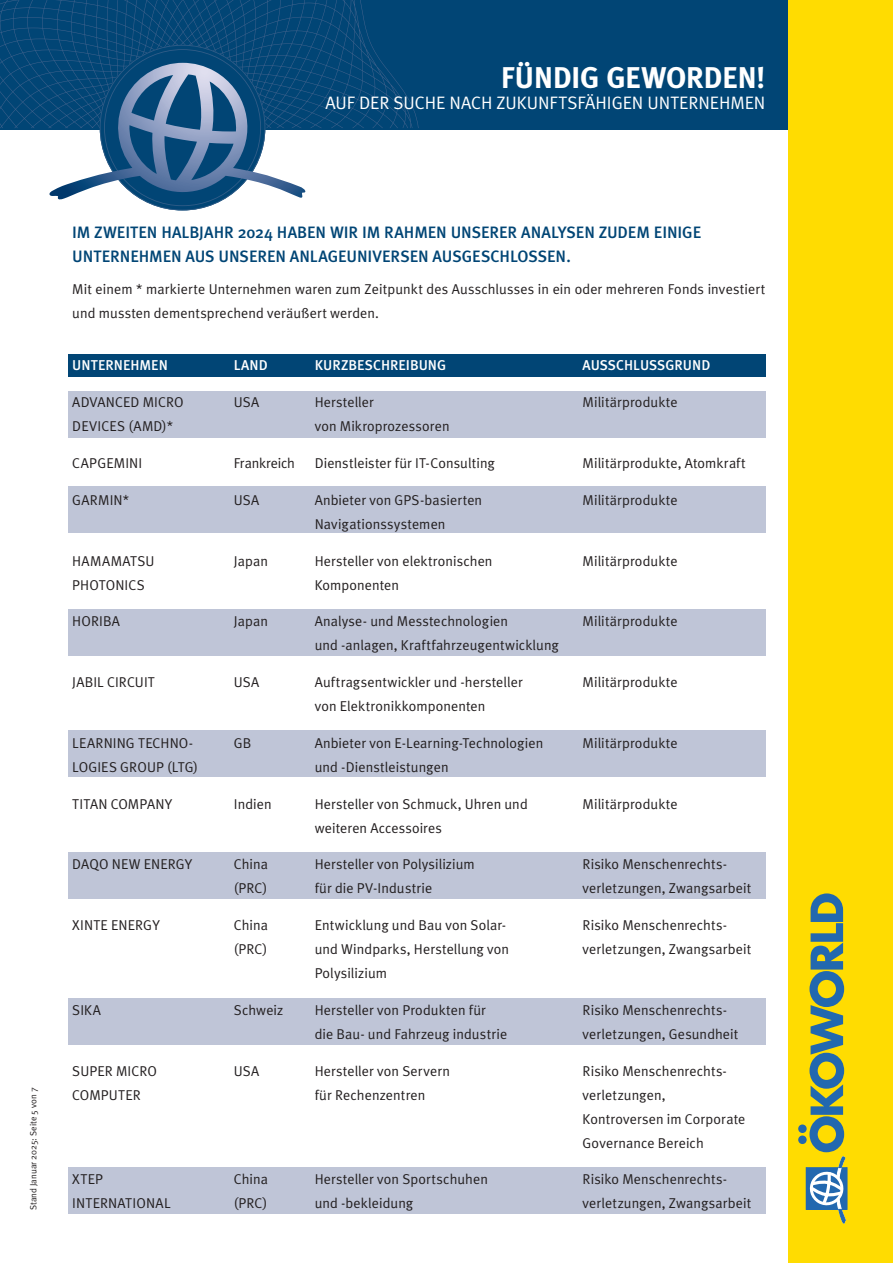
<style>
.page{position:relative;width:893px;height:1263px;background:#fff}
.page>*{position:absolute;margin:0;border:0;box-sizing:border-box;transform-origin:0 0}
.t1{font:700 30px "Meta Plus";letter-spacing:-.02em;color:#fff}
.t2{font:18px "Meta Plus Normal";letter-spacing:-.005em;color:#fff}
.t3{font:500 16.5px/24px "Meta Plus";letter-spacing:-.005em;color:#014575}
.t4{font:14.25px/24px "Meta Plus Normal";letter-spacing:.005em;color:#231f20}
.t5{font:500 14.25px "Meta Plus";color:#fff}
.t6{font:14.25px "Meta Plus Normal";letter-spacing:-.015em;color:#231f20}
.t7{font:14.25px "Meta Plus Normal";letter-spacing:.03em;color:#231f20}
.t8{font:9px "Meta Plus Normal";color:#231f20}
</style>
<div class="page">
<div style="left:0;top:0;width:893px;height:130px;background:#014575"></div>
<div style="left:789px;top:0;width:104px;height:1263px;background:#ffdc01"></div>
<svg style="left:0;top:0;width:419px;height:128px"></svg>
<svg style="left:49px;top:45px;width:258px;height:165px"></svg>
<div style="left:806px;top:1167px;width:41px;height:42px;border:1px solid #2268af"></div>
<svg style="left:798px;top:893px;width:48px;height:330px"></svg>
<div style="left:68px;top:391px;width:697px;height:47px;background:#bfc5d7"></div>
<div style="left:68px;top:486px;width:697px;height:47px;background:#bfc5d7"></div>
<div style="left:68px;top:609px;width:697px;height:47px;background:#bfc5d7"></div>
<div style="left:68px;top:730px;width:697px;height:47px;background:#bfc5d7"></div>
<div style="left:68px;top:852px;width:697px;height:47px;background:#bfc5d7"></div>
<div style="left:68px;top:998px;width:697px;height:47px;background:#bfc5d7"></div>
<div style="left:68px;top:354px;width:697px;height:23px;background:#014575"></div>
<div style="left:68px;top:1167px;width:697px;height:47px;background:#bfc5d7"></div>
<h1 class="t1" style="left:501px;top:60px;width:266px">FÜNDIG GEWORDEN!</h1>
<p class="t2" style="left:325px;top:92px;width:441px">AUF DER SUCHE NACH ZUKUNFTSFÄHIGEN UNTERNEHMEN</p>
<p class="t8" style="left:28px;top:1210px;width:125px;rotate:-90deg">Stand Januar 2025: Seite 5 von 7</p>
<p class="t3" style="left:72px;top:220px;width:631px">IM ZWEITEN HALBJAHR 2024 HABEN WIR IM RAHMEN UNSERER ANALYSEN ZUDEM EINIGE<br>UNTERNEHMEN AUS UNSEREN ANLAGEUNIVERSEN AUSGESCHLOSSEN.</p>
<p class="t4" style="left:72px;top:277px;width:695px">Mit einem * markierte Unternehmen waren zum Zeitpunkt des Ausschlusses in ein oder mehreren Fonds investiert und mussten dementsprechend veräußert werden.</p>
<p class="t5" style="left:72px;top:357px;width:97px">UNTERNEHMEN</p>
<p class="t5" style="left:234px;top:357px;width:35px">LAND</p>
<p class="t5" style="left:315px;top:357px;width:133px">KURZBESCHREIBUNG</p>
<p class="t5" style="left:583px;top:357px;width:129px">AUSSCHLUSSGRUND</p>
<p class="t4" style="left:72px;top:390px;width:113px">ADVANCED MICRO</p>
<p class="t4" style="left:234px;top:390px;width:27px">USA</p>
<p class="t4" style="left:315px;top:390px;width:61px">Hersteller</p>
<p class="t4" style="left:583px;top:390px;width:97px">Militärprodukte</p>
<p class="t4" style="left:72px;top:414px;width:102px">DEVICES (AMD)*</p>
<p class="t4" style="left:315px;top:414px;width:136px">von Mikroprozessoren</p>
<p class="t4" style="left:72px;top:451px;width:71px">CAPGEMINI</p>
<p class="t6" style="left:234px;top:455px;width:62px">Frankreich</p>
<p class="t4" style="left:315px;top:451px;width:182px">Dienstleister für IT-Consulting</p>
<p class="t4" style="left:583px;top:451px;width:165px">Militärprodukte, Atomkraft</p>
<p class="t4" style="left:72px;top:488px;width:58px">GARMIN*</p>
<p class="t4" style="left:234px;top:488px;width:27px">USA</p>
<p class="t4" style="left:315px;top:488px;width:169px">Anbieter von GPS-basierten</p>
<p class="t4" style="left:583px;top:488px;width:97px">Militärprodukte</p>
<p class="t4" style="left:315px;top:512px;width:132px">Navigationssystemen</p>
<p class="t7" style="left:72px;top:552px;width:84px">HAMAMATSU</p>
<p class="t4" style="left:234px;top:548px;width:36px">Japan</p>
<p class="t4" style="left:315px;top:548px;width:179px">Hersteller von elektronischen</p>
<p class="t4" style="left:583px;top:548px;width:97px">Militärprodukte</p>
<p class="t4" style="left:72px;top:572px;width:74px">PHOTONICS</p>
<p class="t4" style="left:315px;top:572px;width:86px">Komponenten</p>
<p class="t4" style="left:72px;top:609px;width:49px">HORIBA</p>
<p class="t4" style="left:234px;top:609px;width:36px">Japan</p>
<p class="t4" style="left:315px;top:609px;width:195px">Analyse- und Messtechnologien</p>
<p class="t4" style="left:583px;top:609px;width:97px">Militärprodukte</p>
<p class="t4" style="left:315px;top:633px;width:246px">und -anlagen, Kraftfahrzeugentwicklung</p>
<p class="t4" style="left:72px;top:670px;width:84px">JABIL CIRCUIT</p>
<p class="t4" style="left:234px;top:670px;width:27px">USA</p>
<p class="t4" style="left:315px;top:670px;width:210px">Auftragsentwickler und -hersteller</p>
<p class="t4" style="left:583px;top:670px;width:97px">Militärprodukte</p>
<p class="t4" style="left:315px;top:694px;width:172px">von Elektronikkomponenten</p>
<p class="t4" style="left:72px;top:731px;width:122px">LEARNING TECHNO-</p>
<p class="t4" style="left:234px;top:731px;width:19px">GB</p>
<p class="t4" style="left:315px;top:731px;width:230px">Anbieter von E-Learning-Technologien</p>
<p class="t4" style="left:583px;top:731px;width:97px">Militärprodukte</p>
<p class="t4" style="left:72px;top:755px;width:127px">LOGIES GROUP (LTG)</p>
<p class="t4" style="left:315px;top:755px;width:135px">und -Dienstleistungen</p>
<p class="t4" style="left:72px;top:791px;width:102px">TITAN COMPANY</p>
<p class="t4" style="left:234px;top:791px;width:39px">Indien</p>
<p class="t4" style="left:315px;top:791px;width:215px">Hersteller von Schmuck, Uhren und</p>
<p class="t4" style="left:583px;top:791px;width:97px">Militärprodukte</p>
<p class="t4" style="left:315px;top:815px;width:129px">weiteren Accessoires</p>
<p class="t4" style="left:72px;top:852px;width:122px">DAQO NEW ENERGY</p>
<p class="t4" style="left:234px;top:852px;width:36px">China</p>
<p class="t4" style="left:315px;top:852px;width:162px">Hersteller von Polysilizium</p>
<p class="t4" style="left:583px;top:852px;width:146px">Risiko Menschenrechts-</p>
<p class="t4" style="left:234px;top:876px;width:35px">(PRC)</p>
<p class="t4" style="left:315px;top:876px;width:119px">für die PV-Industrie</p>
<p class="t4" style="left:583px;top:876px;width:170px">verletzungen, Zwangsarbeit</p>
<p class="t4" style="left:72px;top:913px;width:89px">XINTE ENERGY</p>
<p class="t4" style="left:234px;top:913px;width:36px">China</p>
<p class="t4" style="left:315px;top:913px;width:193px">Entwicklung und Bau von Solar-</p>
<p class="t4" style="left:583px;top:913px;width:146px">Risiko Menschenrechts-</p>
<p class="t4" style="left:234px;top:937px;width:35px">(PRC)</p>
<p class="t4" style="left:315px;top:937px;width:196px">und Windparks, Herstellung von</p>
<p class="t4" style="left:583px;top:937px;width:170px">verletzungen, Zwangsarbeit</p>
<p class="t4" style="left:315px;top:961px;width:74px">Polysilizium</p>
<p class="t4" style="left:72px;top:998px;width:30px">SIKA</p>
<p class="t4" style="left:234px;top:998px;width:51px">Schweiz</p>
<p class="t4" style="left:315px;top:998px;width:173px">Hersteller von Produkten für</p>
<p class="t4" style="left:583px;top:998px;width:146px">Risiko Menschenrechts-</p>
<p class="t4" style="left:315px;top:1022px;width:194px">die Bau- und Fahrzeug industrie</p>
<p class="t4" style="left:583px;top:1022px;width:157px">verletzungen, Gesundheit</p>
<p class="t4" style="left:72px;top:1058px;width:86px">SUPER MICRO</p>
<p class="t4" style="left:234px;top:1058px;width:27px">USA</p>
<p class="t4" style="left:315px;top:1058px;width:137px">Hersteller von Servern</p>
<p class="t4" style="left:583px;top:1058px;width:146px">Risiko Menschenrechts-</p>
<p class="t4" style="left:72px;top:1082px;width:70px">COMPUTER</p>
<p class="t4" style="left:315px;top:1082px;width:112px">für Rechenzentren</p>
<p class="t4" style="left:583px;top:1082px;width:164px">verletzungen,<br>Kontroversen im Corporate<br>Governance Bereich</p>
<p class="t4" style="left:72px;top:1167px;width:32px">XTEP</p>
<p class="t4" style="left:234px;top:1167px;width:36px">China</p>
<p class="t4" style="left:315px;top:1167px;width:175px">Hersteller von Sportschuhen</p>
<p class="t4" style="left:583px;top:1167px;width:146px">Risiko Menschenrechts-</p>
<p class="t4" style="left:72px;top:1191px;width:100px">INTERNATIONAL</p>
<p class="t4" style="left:234px;top:1191px;width:35px">(PRC)</p>
<p class="t4" style="left:315px;top:1191px;width:100px">und -bekleidung</p>
<p class="t4" style="left:583px;top:1191px;width:170px">verletzungen, Zwangsarbeit</p>
</div>
